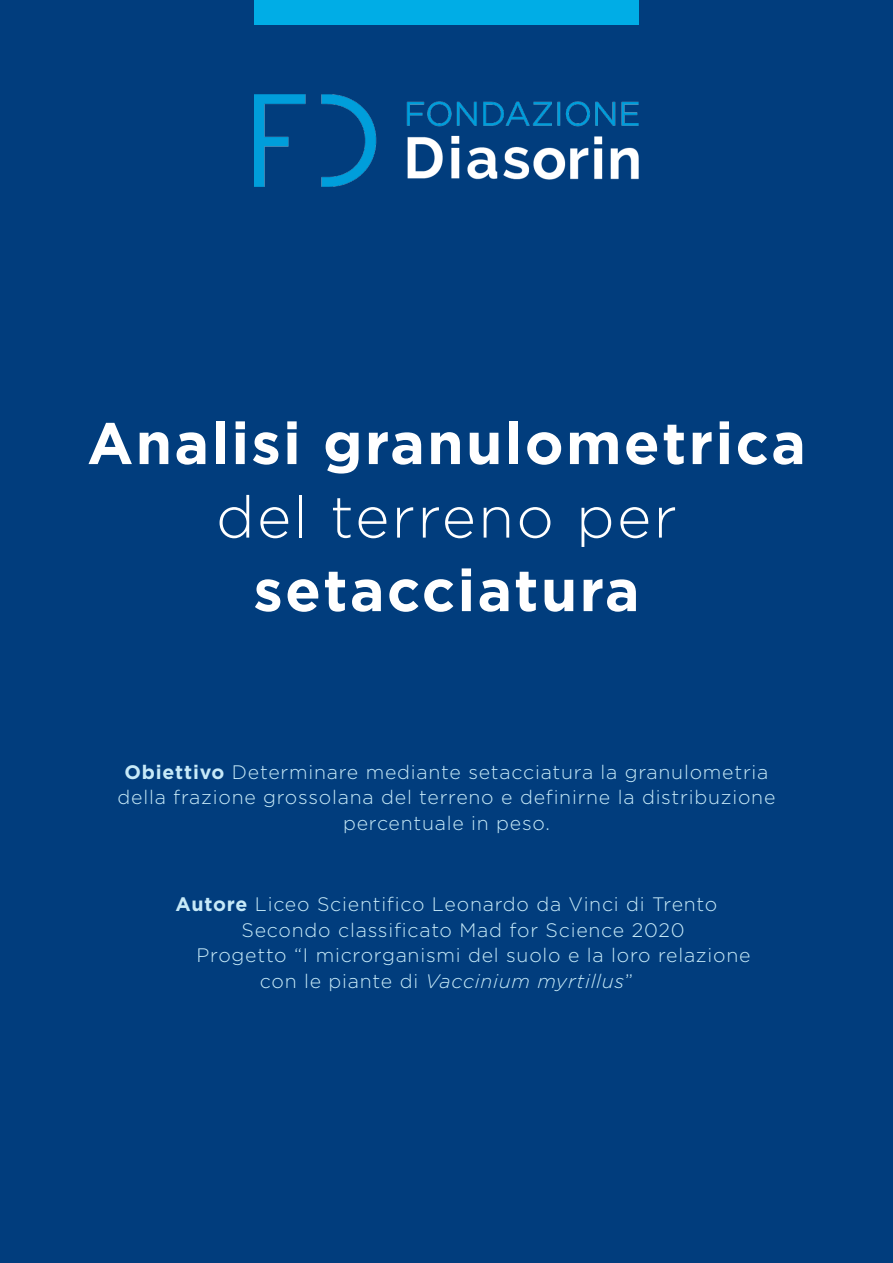
<style>
.page{position:relative;width:893px;height:1263px;background:#013d7d}
.page>*{position:absolute;margin:0;border:0;box-sizing:border-box;transform-origin:0 0}
.t1{font:700 58.5px "Gotham";letter-spacing:.04em;color:#fff}
.t2{font:300 58.5px "Gotham";letter-spacing:.04em;color:#fff}
.t3{font:300 19.5px/25.5px "Gotham";letter-spacing:.04em;color:#c7eaf8;text-align:center}
.t4{font:italic 300 19.5px "Gotham";letter-spacing:.04em;color:#c7eaf8}
.s1{font-weight:700}
.s2{font-style:normal}
</style>
<div class="page">
<div style="left:254px;top:0;width:385px;height:24px;background:#00ade6"></div>
<img style="left:254px;top:94px;width:385px;height:92px">
<p class="t1" style="left:87px;top:405px;width:720px">Analisi granulometrica</p>
<p class="t2" style="left:216px;top:480px;width:462px">del terreno per</p>
<p class="t1" style="left:253px;top:552px;width:388px">setacciatura</p>
<p class="t3" style="left:125px;top:759px;width:645px"><span class="s1">Obiettivo</span> Determinare mediante setacciatura la granulometria</p>
<p class="t3" style="left:118px;top:784px;width:659px">della frazione grossolana del terreno e definirne la distribuzione percentuale in peso.</p>
<p class="t3" style="left:176px;top:891px;width:543px"><span class="s1">Autore</span> Liceo Scientifico Leonardo da Vinci di Trento</p>
<p class="t3" style="left:242px;top:917px;width:444px">Secondo classificato Mad for Science 2020</p>
<p class="t3" style="left:196px;top:942px;width:556px">Progetto “I microrganismi del suolo e la loro relazione</p>
<p class="t4" style="left:260px;top:969px;width:375px"><span class="s2">con le piante di</span> Vaccinium myrtillus<span class="s2">”</span></p>
</div>
